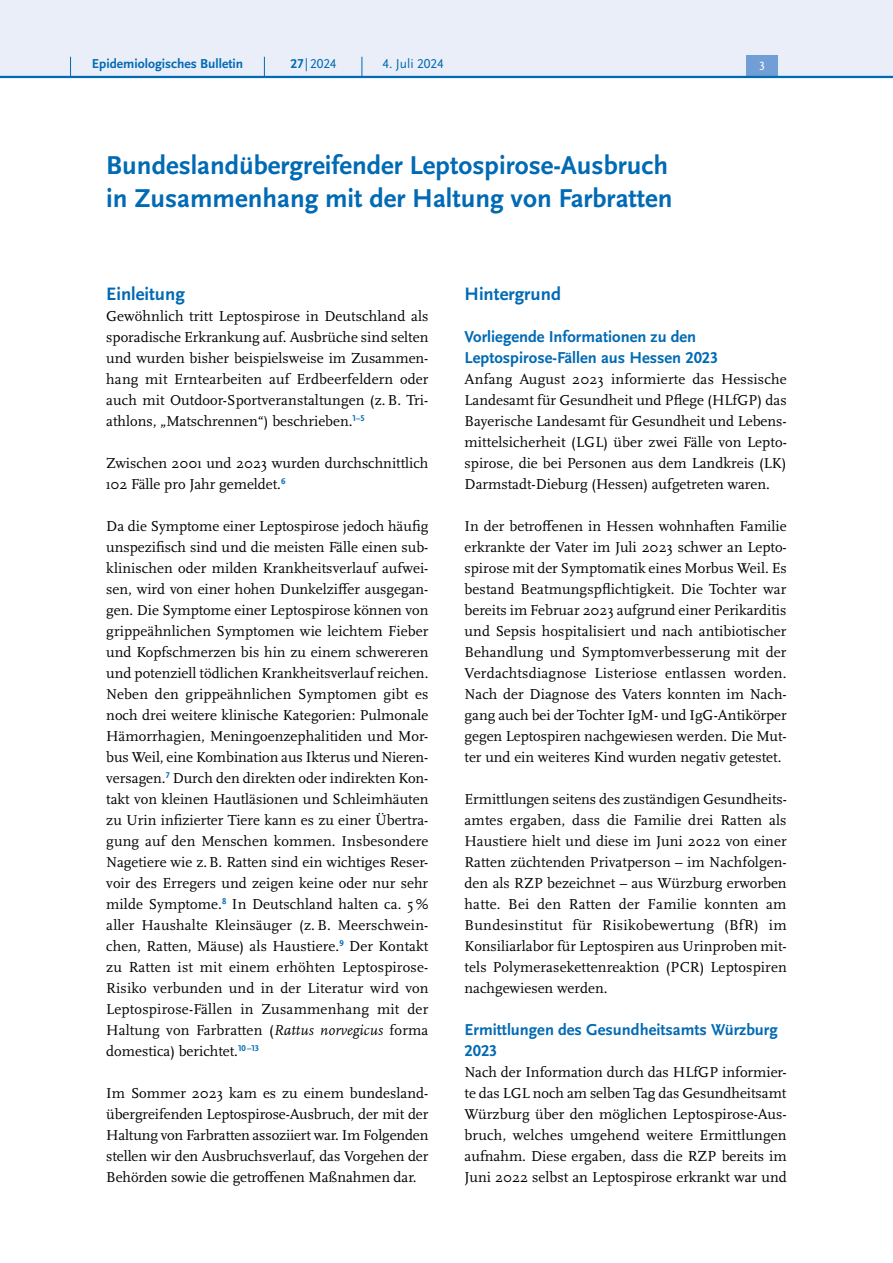
<style>
.page{position:relative;width:893px;height:1263px;background:#fff}
.page>*{position:absolute;margin:0;border:0;box-sizing:border-box;transform-origin:0 0}
.H2{font:700 27px/33px "Scala Sans Pro";color:#006ab4}
.H3_-_Neu{font:700 18.75px "Scala Sans Pro";color:#006ab4}
.H4_-_Neu{font:700 16.5px/21px "Scala Sans Pro";color:#006ab4}
.P_-_Fließtext{font:15px/21px "Scala Pro";color:#000;text-align:justify}
.t1{font:700 13.5px "Scala Sans Pro";color:#006ab4}
.t2{font:13.5px "Scala Sans Pro";color:#006ab4}
.t3{font:12.45px "Scala Sans Pro";color:#fff}
.s1{font-weight:700}
.s2{font-style:italic}
</style>
<div class="page">
<div style="left:0;top:0;width:893px;height:77px;background:#eaeef9"></div>
<div style="left:746px;top:55px;width:32px;height:21px;background:#719ed4"></div>
<hr style="left:0;top:76px;width:893px;height:2px;background:#006ab4">
<svg style="left:70px;top:57px;width:1px;height:19px"></svg>
<svg style="left:264px;top:57px;width:1px;height:19px"></svg>
<svg style="left:362px;top:57px;width:1px;height:19px"></svg>
<p class="t1" style="left:92px;top:55px;width:153px">Epidemiologisches Bulletin</p>
<p class="t2" style="left:291px;top:55px;width:47px"><span class="s1">27</span> |2024</p>
<p class="t2" style="left:383px;top:55px;width:62px">4. Juli 2024</p>
<p class="t3" style="left:759px;top:59px;width:7px">3</p>
<h2 class="H2" style="left:106px;top:148px;width:568px">Bundeslandübergreifender Leptospirose-Ausbruch in Zusammenhang mit der Haltung von Farbratten</h2>
<h1 class="H3_-_Neu" style="left:106px;top:282px;width:80px">Einleitung</h1>
<p class="P_-_Fließtext" style="left:106px;top:305px;width:324px">Gewöhnlich tritt Leptospirose in Deutschland als sporadische Erkrankung auf. Ausbrüche sind selten und wurden bisher beispielsweise im Zusammen&shy;hang mit Erntearbeiten auf Erdbeerfeldern oder auch mit Outdoor-Sportveranstaltungen (z.B. Tri&shy;athlons, „Matschrennen“) beschrieben.<sup>1–5</sup></p>
<p class="P_-_Fließtext" style="left:106px;top:452px;width:324px">Zwischen 2001 und 2023 wurden durchschnittlich<br>102 Fälle pro Jahr gemeldet.<sup>6</sup></p>
<p class="P_-_Fließtext" style="left:106px;top:515px;width:324px">Da die Symptome einer Leptospirose jedoch häufig unspezifisch sind und die meisten Fälle einen sub&shy;klinischen oder milden Krankheitsverlauf aufwei&shy;sen, wird von einer hohen Dunkelziffer ausgegan&shy;gen. Die Symptome einer Leptospirose können von grippeähnlichen Symptomen wie leichtem Fieber und Kopfschmerzen bis hin zu einem schwereren und potenziell tödlichen Krankheitsverlauf reichen.<br>Neben den grippeähnlichen Symptomen gibt es noch drei weitere klinische Kategorien: Pulmonale Hämorrhagien, Meningoenzephalitiden und Mor&shy;bus Weil, eine Kombination aus Ikterus und Nieren&shy;versagen.<sup>7</sup> Durch den direkten oder indirekten Kon&shy;takt von kleinen Hautläsionen und Schleimhäuten zu Urin infizierter Tiere kann es zu einer Übertra&shy;gung auf den Menschen kommen. Insbesondere Nagetiere wie z.B. Ratten sind ein wichtiges Reser&shy;voir des Erregers und zeigen keine oder nur sehr milde Symptome.<sup>8</sup> In Deutschland halten ca. 5% aller Haushalte Kleinsäuger (z.B. Meerschwein&shy;chen, Ratten, Mäuse) als Haustiere.<sup>9</sup> Der Kontakt zu Ratten ist mit einem erhöhten Leptospirose-Risiko verbunden und in der Literatur wird von Leptospirose-Fällen in Zusammenhang mit der Haltung von Farbratten (<span class="s2">Rattus norvegicus</span> forma domestica) berichtet.<sup>10–13</sup></p>
<p class="P_-_Fließtext" style="left:106px;top:1082px;width:324px">Im Sommer 2023 kam es zu einem bundesland&shy;übergreifenden Leptospirose-Ausbruch, der mit der Haltung von Farbratten assoziiert war. Im Folgenden stellen wir den Ausbruchsverlauf, das Vorgehen der Behörden sowie die getroffenen Maßnahmen dar.</p>
<h1 class="H3_-_Neu" style="left:465px;top:282px;width:98px">Hintergrund</h1>
<h3 class="H4_-_Neu" style="left:465px;top:326px;width:255px">Vorliegende Informationen zu den<br>Leptospirose-Fällen aus Hessen 2023</h3>
<p class="P_-_Fließtext" style="left:465px;top:368px;width:324px">Anfang August 2023 informierte das Hessische Landesamt für Gesundheit und Pflege (HLfGP) das Bayerische Landesamt für Gesundheit und Lebens&shy;mittelsicherheit (LGL) über zwei Fälle von Lepto&shy;spirose, die bei Personen aus dem Landkreis (LK)<br>Darmstadt-Dieburg (Hessen) aufgetreten waren.</p>
<p class="P_-_Fließtext" style="left:465px;top:515px;width:324px">In der betroffenen in Hessen wohnhaften Familie erkrankte der Vater im Juli 2023 schwer an Lepto&shy;spirose mit der Symptomatik eines Morbus Weil. Es bestand Beatmungspflichtigkeit. Die Tochter war bereits im Februar 2023 aufgrund einer Perikarditis und Sepsis hospitalisiert und nach antibiotischer Behandlung und Symptomverbesserung mit der Verdachtsdiagnose Listeriose entlassen worden.<br>Nach der Diagnose des Vaters konnten im Nach&shy;gang auch bei der Tochter IgM- und IgG-Antikörper gegen Leptospiren nachgewiesen werden. Die Mut&shy;ter und ein weiteres Kind wurden negativ getestet.</p>
<p class="P_-_Fließtext" style="left:465px;top:788px;width:324px">Ermittlungen seitens des zuständigen Gesundheits&shy;amtes ergaben, dass die Familie drei Ratten als Haustiere hielt und diese im Juni 2022 von einer Ratten züchtenden Privatperson – im Nachfolgen&shy;den als RZP bezeichnet – aus Würzburg erworben hatte. Bei den Ratten der Familie konnten am Bundesinstitut für Risikobewertung (BfR) im Konsiliarlabor für Leptospiren aus Urinproben mit&shy;tels Polymerasekettenreaktion (PCR) Leptospiren nachgewiesen werden.</p>
<h3 class="H4_-_Neu" style="left:465px;top:1019px;width:315px">Ermittlungen des Gesundheitsamts Würzburg<br>2023</h3>
<p class="P_-_Fließtext" style="left:465px;top:1061px;width:324px">Nach der Information durch das HLfGP informier&shy;te das LGL noch am selben Tag das Gesundheitsamt Würzburg über den möglichen Leptospirose-Aus&shy;bruch, welches umgehend weitere Ermittlungen aufnahm. Diese ergaben, dass die RZP bereits im Juni 2022 selbst an Leptospirose erkrankt war und</p>
</div>
